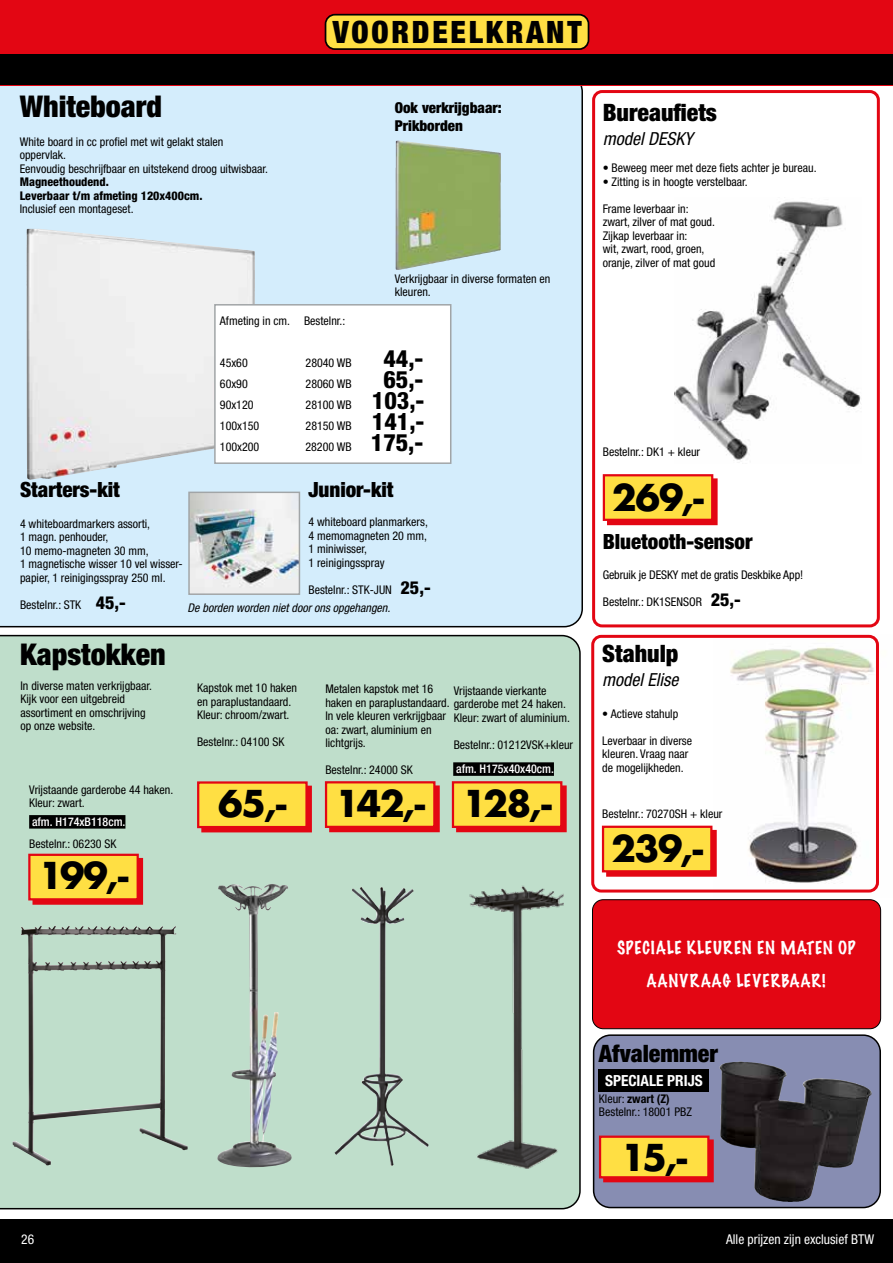
<style>
.page{position:relative;width:893px;height:1263px;background:#fff}
.page>*{position:absolute;margin:0;border:0;box-sizing:border-box;transform-origin:0 0}
.t1{font:700 36px "Futura";letter-spacing:-.03em;color:#000}
.t2{font:900 condensed 30.9px "Helvetica Neue LT Pro";letter-spacing:.09em;color:#000}
.t3{font:900 condensed 30px "Helvetica Neue LT Pro";color:#000}
.t4{font:900 condensed 24px "Helvetica Neue LT Pro";color:#000}
.t5{font:800 condensed 24px "Helvetica Neue LT Pro";color:#000}
.t6{font:900 condensed 21px "Helvetica Neue LT Pro";color:#000}
.t7{font:italic condensed 18px "Helvetica Neue LT Pro";color:#000}
.t8{font:100 16.5px/33px "Marker Felt";letter-spacing:.04em;color:#fff;text-align:center}
.t9{font:700 condensed 15.3px "Helvetica Neue LT Pro";color:#fff}
.t10{font:900 condensed 15px/18px "Helvetica Neue LT Pro";color:#000}
.t11{font:condensed 13.5px "Helvetica Neue LT Pro";color:#fff}
.t12{font:condensed 12px/13.5px "Helvetica Neue LT Pro";color:#000}
.t13{font:800 condensed 12px/13.5px "Helvetica Neue LT Pro";color:#000}
.t14{font:italic condensed 12px "Helvetica Neue LT Pro";color:#000}
.t15{font:500 condensed 12px "Helvetica Neue LT Pro";color:#fff}
.s1{font-weight:800;font-size:24px}
.s2{font-weight:800;font-size:18px}
.s3{font-weight:700}
</style>
<div class="page">
<div style="left:594px;top:1035px;width:286px;height:172px;background:#878db2;border-radius:17px"></div>
<div style="left:593px;top:1034px;width:288px;height:174px;border:2px solid #000;border-radius:17px"></div>
<img style="left:719px;top:1061px;width:137px;height:141px">
<svg style="left:598px;top:1135px;width:116px;height:48px;background:#f3aa3c"></svg>
<div style="left:599px;top:1069px;width:110px;height:23px;background:#000"></div>
<div style="left:0;top:635px;width:581px;height:574px;background:#bfdecb"></div>
<img style="left:13px;top:926px;width:175px;height:239px">
<img style="left:217px;top:882px;width:75px;height:287px">
<img style="left:334px;top:887px;width:94px;height:279px">
<svg style="left:27px;top:852px;width:117px;height:54px;background:#f4b043"></svg>
<svg style="left:324px;top:780px;width:117px;height:53px;background:#f5af40"></svg>
<svg style="left:196px;top:780px;width:117px;height:53px;background:#f5af40"></svg>
<div style="left:29px;top:815px;width:96px;height:14px;background:#000"></div>
<svg style="left:451px;top:780px;width:117px;height:53px;background:#f5af40"></svg>
<div style="left:453px;top:762px;width:101px;height:14px;background:#000"></div>
<img style="left:466px;top:875px;width:98px;height:295px">
<svg style="left:0;top:85px;width:583px;height:542px;background:#d4eaf8"></svg>
<img style="left:190px;top:494px;width:108px;height:99px">
<div style="left:188px;top:492px;width:112px;height:103px;border:1px solid #a1a5a7"></div>
<img style="left:26px;top:229px;width:131px;height:251px">
<div style="left:215px;top:305px;width:236px;height:158px;background:#fff"></div>
<div style="left:214px;top:304px;width:237px;height:160px;border:2px solid #a1a5a7"></div>
<img style="left:714px;top:635px;width:165px;height:258px">
<div style="left:591px;top:635px;width:288px;height:257px;border:3px solid #e30613;border-radius:9px"></div>
<svg style="left:601px;top:824px;width:117px;height:54px;background:#f8b347"></svg>
<div style="left:592px;top:90px;width:288px;height:537px;border:3px solid #e30613;border-radius:9px"></div>
<img style="left:674px;top:201px;width:187px;height:260px">
<svg style="left:602px;top:474px;width:116px;height:52px;background:#f8af3e"></svg>
<img style="left:396px;top:140px;width:105px;height:130px">
<div style="left:0;top:1220px;width:893px;height:43px;background:#000"></div>
<div style="left:0;top:0;width:893px;height:85px;background:#e30613"></div>
<div style="left:0;top:55px;width:893px;height:30px;background:#000"></div>
<div style="left:592px;top:900px;width:289px;height:129px;background:#e30613;border-radius:11px"></div>
<div style="left:592px;top:899px;width:289px;height:130px;border:1px solid #000;border-radius:11px"></div>
<div style="left:326px;top:15px;width:262px;height:34px;background:#ffdf43;border-radius:9px"></div>
<div style="left:325px;top:14px;width:264px;height:36px;border:2px solid #000;border-radius:9px"></div>
<h3 class="t3" style="left:20px;top:88px;width:144px">Whiteboard</h3>
<p class="t12" style="left:20px;top:135px;width:250px">White board in cc profiel met wit gelakt stalen oppervlak.<br>Eenvoudig beschrijfbaar en uitstekend droog uitwisbaar.</p>
<p class="t13" style="left:20px;top:175px;width:184px">Magneethoudend.<br>Leverbaar t/m afmeting 120x400cm.</p>
<p class="t12" style="left:20px;top:202px;width:115px">Inclusief een montageset.</p>
<h2 class="t2" style="left:333px;top:13px;width:250px">VOORDEELKRANT</h2>
<p class="t10" style="left:395px;top:99px;width:108px">Ook verkrijgbaar:<br>Prikborden</p>
<p class="t12" style="left:395px;top:272px;width:157px">Verkrijgbaar in diverse formaten en kleuren.</p>
<p class="t12" style="left:220px;top:314px;width:127px">Afmeting in cm. Bestelnr.:</p>
<p class="t12" style="left:220px;top:356px;width:29px">45x60</p>
<p class="t12" style="left:306px;top:356px;width:48px">28040 WB</p>
<h3 class="t5" style="left:383px;top:344px;width:42px">44,-</h3>
<p class="t12" style="left:220px;top:377px;width:29px">60x90</p>
<p class="t12" style="left:306px;top:377px;width:48px">28060 WB</p>
<h3 class="t5" style="left:383px;top:365px;width:42px">65,-</h3>
<p class="t12" style="left:220px;top:398px;width:35px">90x120</p>
<p class="t12" style="left:306px;top:398px;width:120px">28100 WB <span class="s1">103,-</span></p>
<p class="t12" style="left:220px;top:419px;width:41px">100x150</p>
<p class="t12" style="left:306px;top:419px;width:120px">28150 WB <span class="s1">141,-</span></p>
<p class="t12" style="left:220px;top:440px;width:41px">100x200</p>
<p class="t12" style="left:305px;top:440px;width:120px">28200 WB <span class="s1">175,-</span></p>
<h3 class="t6" style="left:20px;top:477px;width:101px">Starters-kit</h3>
<h3 class="t6" style="left:308px;top:477px;width:87px">Junior-kit</h3>
<p class="t12" style="left:20px;top:517px;width:164px">4 whiteboardmarkers assorti,<br>1 magn. penhouder,<br>10 memo-magneten 30 mm,<br>1 magnetische wisser 10 vel wisser&shy;papier, 1 reinigingsspray 250 ml.</p>
<p class="t12" style="left:20px;top:598px;width:107px">Bestelnr.: STK <span class="s2">45,-</span></p>
<p class="t12" style="left:308px;top:515px;width:121px">4 whiteboard planmarkers,<br>4 memomagneten 20 mm,<br>1 miniwisser,<br>1 reinigingsspray</p>
<p class="t12" style="left:308px;top:582px;width:124px">Bestelnr.: STK-JUN <span class="s2">25,-</span></p>
<p class="t14" style="left:188px;top:601px;width:204px">De borden worden niet door ons opgehangen.</p>
<h3 class="t3" style="left:20px;top:637px;width:147px">Kapstokken</h3>
<p class="t12" style="left:21px;top:679px;width:133px">In diverse maten verkrijgbaar.<br>Kijk voor een uitgebreid assortiment en omschrijving op onze website.</p>
<p class="t12" style="left:29px;top:783px;width:146px">Vrijstaande garderobe 44 haken.<br>Kleur: zwart.</p>
<p class="t12" style="left:29px;top:837px;width:89px">Bestelnr.: 06230 SK</p>
<p class="t15" style="left:32px;top:815px;width:95px">afm. H174xB118cm.</p>
<h1 class="t1" style="left:39px;top:850px;width:91px">199,-</h1>
<p class="t12" style="left:197px;top:681px;width:102px">Kapstok met 10 haken en paraplustandaard.<br>Kleur: chroom/zwart.</p>
<p class="t12" style="left:197px;top:735px;width:89px">Bestelnr.: 04100 SK</p>
<p class="t12" style="left:325px;top:682px;width:126px">Metalen kapstok met 16 haken en paraplustandaard.<br>In vele kleuren verkrijgbaar oa: zwart, aluminium en lichtgrijs.</p>
<p class="t12" style="left:325px;top:763px;width:89px">Bestelnr.: 24000 SK</p>
<p class="t12" style="left:454px;top:684px;width:118px">Vrijstaande vierkante garderobe met 24 haken.<br>Kleur: zwart of aluminium.</p>
<p class="t12" style="left:454px;top:738px;width:121px">Bestelnr.: 01212VSK+kleur</p>
<p class="t15" style="left:456px;top:762px;width:99px">afm. H175x40x40cm.</p>
<h1 class="t1" style="left:218px;top:777px;width:70px">65,-</h1>
<h1 class="t1" style="left:335px;top:777px;width:91px">142,-</h1>
<h1 class="t1" style="left:462px;top:777px;width:91px">128,-</h1>
<h3 class="t4" style="left:603px;top:98px;width:116px">Bureaufiets</h3>
<h3 class="t7" style="left:603px;top:128px;width:91px">model DESKY</h3>
<p class="t12" style="left:603px;top:161px;width:215px">• Beweeg meer met deze fiets achter je bureau.</p>
<p class="t12" style="left:603px;top:175px;width:146px">• Zitting is in hoogte verstelbaar.</p>
<p class="t12" style="left:603px;top:202px;width:114px">Frame leverbaar in: zwart, zilver of mat goud.<br>Zijkap leverbaar in:<br>wit, zwart, rood, groen, oranje, zilver of mat goud</p>
<p class="t12" style="left:603px;top:445px;width:99px">Bestelnr.: DK1 + kleur</p>
<h1 class="t1" style="left:612px;top:471px;width:93px">269,-</h1>
<h3 class="t6" style="left:603px;top:529px;width:151px">Bluetooth-sensor</h3>
<p class="t12" style="left:603px;top:567px;width:202px">Gebruik je DESKY met de gratis Deskbike App!</p>
<p class="t12" style="left:603px;top:594px;width:139px">Bestelnr.: DK1SENSOR <span class="s2">25,-</span></p>
<h3 class="t4" style="left:602px;top:639px;width:78px">Stahulp</h3>
<h3 class="t7" style="left:602px;top:669px;width:78px">model Elise</h3>
<p class="t12" style="left:602px;top:707px;width:77px">• Actieve stahulp</p>
<p class="t12" style="left:602px;top:734px;width:91px">Leverbaar in diverse kleuren. Vraag naar de mogelijkheden.</p>
<p class="t12" style="left:602px;top:807px;width:122px">Bestelnr.: 70270SH + kleur</p>
<h1 class="t1" style="left:611px;top:823px;width:93px">239,-</h1>
<h3 class="t8" style="left:617px;top:931px;width:239px">SPECIALE KLEUREN EN MATEN OP<br>AANVRAAG LEVERBAAR!</h3>
<h3 class="t4" style="left:599px;top:1039px;width:121px">Afvalemmer</h3>
<p class="t12" style="left:599px;top:1092px;width:94px">Kleur: <span class="s3">zwart (Z)<br></span>Bestelnr.: 18001 PBZ</p>
<h1 class="t1" style="left:621px;top:1131px;width:68px">15,-</h1>
<p class="t9" style="left:605px;top:1071px;width:99px">SPECIALE PRIJS</p>
<p class="t11" style="left:21px;top:1231px;width:14px">26</p>
<p class="t11" style="left:726px;top:1231px;width:149px">Alle prijzen zijn exclusief BTW</p>
</div>
